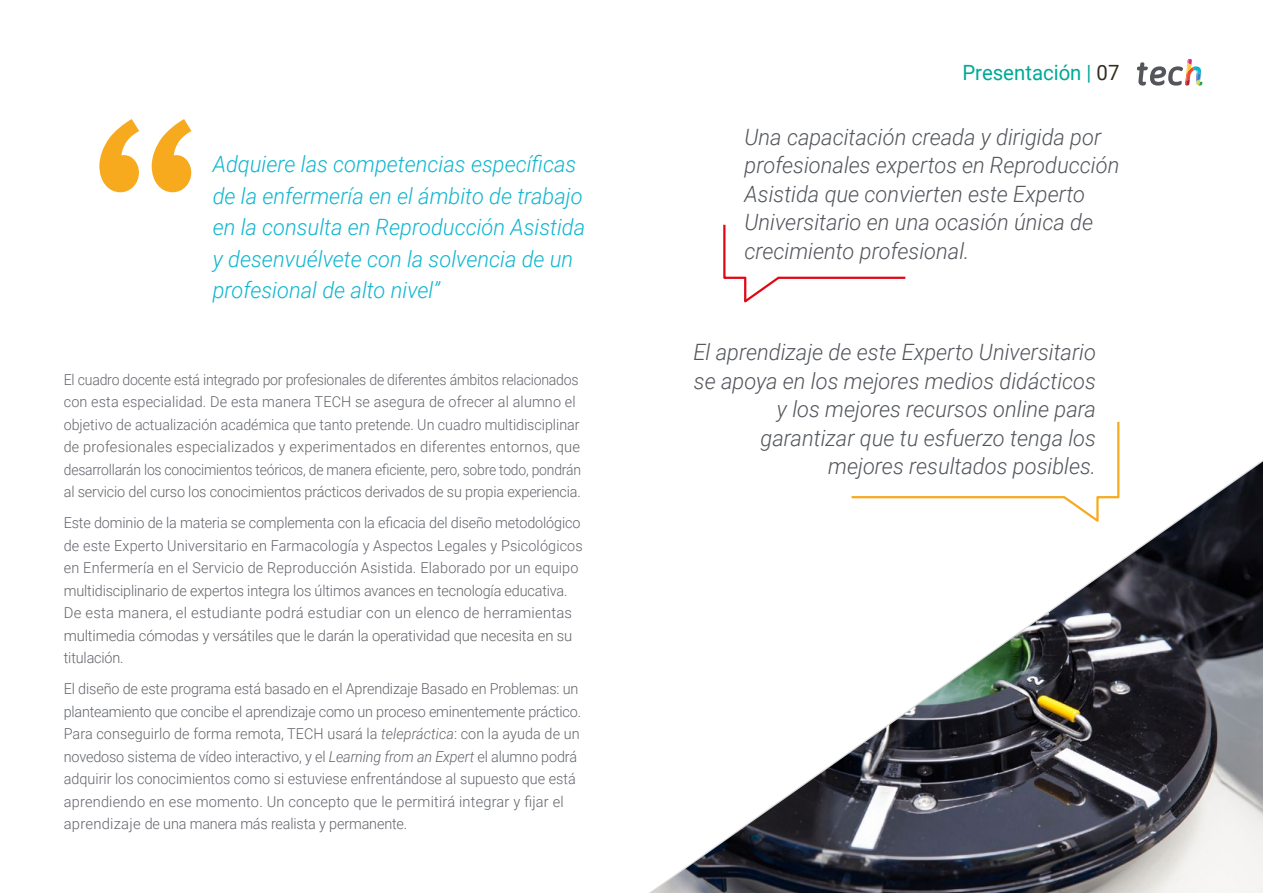
<style>
.page{position:relative;width:1263px;height:893px;background:#fff}
.page>*{position:absolute;margin:0;border:0;box-sizing:border-box;transform-origin:0 0}
.t1{font:italic 300 22.5px/28.5px "Roboto";color:#52555b}
.t2{font:italic 300 22.5px/31.5px "Roboto";color:#0fb6cf}
.t3{font:21px "Roboto";color:#00a996}
.t4{font:300 15px/22.5px "Roboto";letter-spacing:-.01em;color:#61646a;scale:.96 1}
.t5{font:300 15px/22.5px "Roboto";letter-spacing:-.01em;color:#61646a;scale:.94 1}
.s1{font-style:italic}
.s2{color:#312e20}
</style>
<div class="page">
<img style="left:651px;top:461px;width:612px;height:432px">
<svg style="left:99px;top:119px;width:92px;height:73px"></svg>
<svg style="left:723px;top:224px;width:183px;height:79px"></svg>
<svg style="left:849px;top:421px;width:271px;height:104px"></svg>
<svg style="left:1137px;top:59px;width:65px;height:27px"></svg>
<h1 class="t2" style="left:213px;top:148px;width:374px">Adquiere las competencias específicas de la enfermería en el ámbito de trabajo en la consulta en Reproducción Asistida y desenvuélvete con la solvencia de un profesional de alto nivel”</h1>
<p class="t5" style="left:64px;top:367px;width:552px">El cuadro docente está integrado por profesionales de diferentes ámbitos relacionados con esta especialidad. De esta manera TECH se asegura de ofrecer al alumno el objetivo de actualización académica que tanto pretende. Un cuadro multidisciplinar de profesionales especializados y experimentados en diferentes entornos, que desarrollarán los conocimientos teóricos, de manera eficiente, pero, sobre todo, pondrán al servicio del curso los conocimientos prácticos derivados de su propia experiencia.</p>
<p class="t4" style="left:64px;top:511px;width:542px">Este dominio de la materia se complementa con la eficacia del diseño metodológico de este Experto Universitario en Farmacología y Aspectos Legales y Psicológicos en Enfermería en el Servicio de Reproducción Asistida. Elaborado por un equipo multidisciplinario de expertos integra los últimos avances en tecnología educativa.<br>De esta manera, el estudiante podrá estudiar con un elenco de herramientas multimedia cómodas y versátiles que le darán la operatividad que necesita en su titulación.</p>
<p class="t4" style="left:64px;top:677px;width:540px">El diseño de este programa está basado en el Aprendizaje Basado en Problemas: un planteamiento que concibe el aprendizaje como un proceso eminentemente práctico.<br>Para conseguirlo de forma remota, TECH usará la <span class="s1">telepráctica</span>: con la ayuda de un novedoso sistema de vídeo interactivo, y el <span class="s1">Learning from an Expert</span> el alumno podrá adquirir los conocimientos como si estuviese enfrentándose al supuesto que está aprendiendo en ese momento. Un concepto que le permitirá integrar y fijar el aprendizaje de una manera más realista y permanente.</p>
<h2 class="t3" style="left:962px;top:57px;width:159px">Presentación | <span class="s2">07</span></h2>
<h1 class="t1" style="left:744px;top:122px;width:376px">Una capacitación creada y dirigida por profesionales expertos en Reproducción Asistida que convierten este Experto Universitario en una ocasión única de crecimiento profesional.</h1>
<h1 class="t1" style="left:693px;top:337px;width:404px;text-align:right">El aprendizaje de este Experto Universitario se apoya en los mejores medios didácticos y los mejores recursos online para garantizar que tu esfuerzo tenga los mejores resultados posibles.</h1>
</div>
